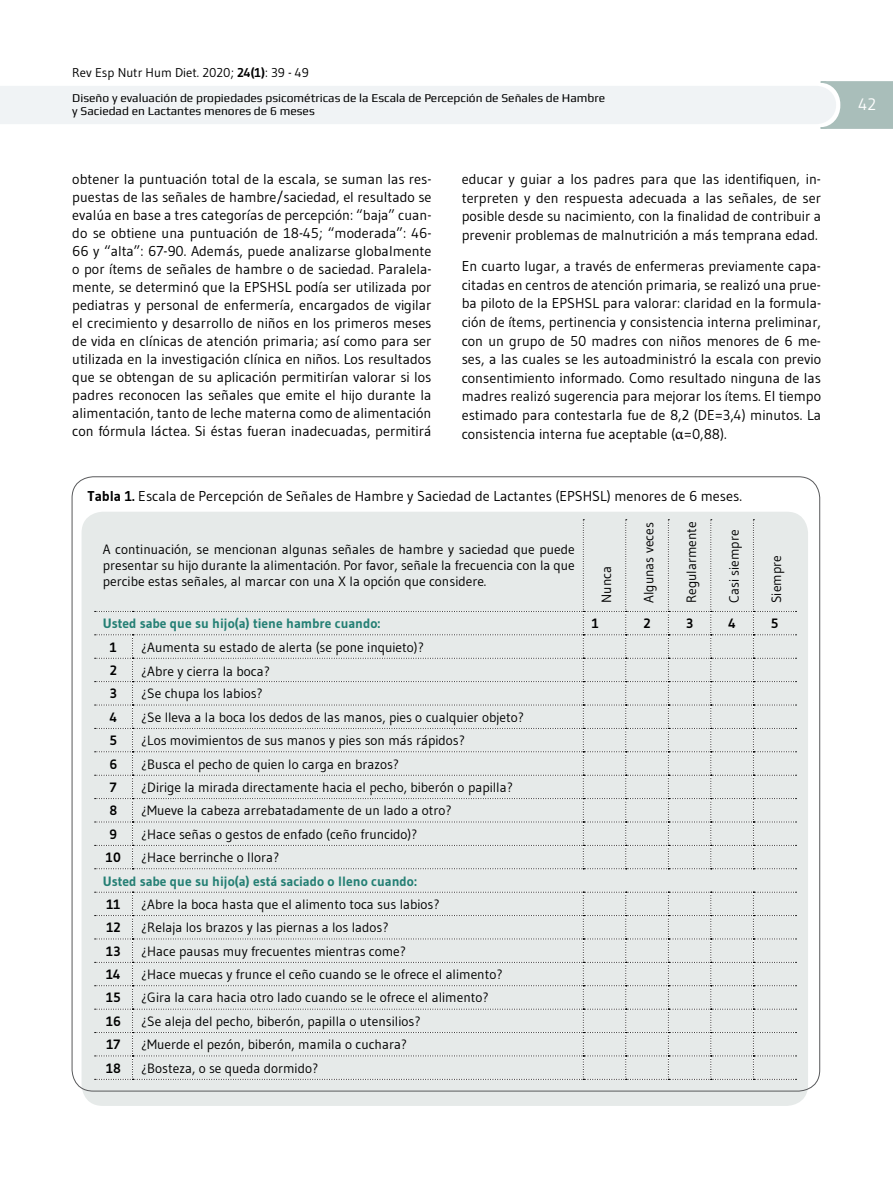
<style>
.page{position:relative;width:893px;height:1191px;background:#fff}
.page>*{position:absolute;margin:0;border:0;box-sizing:border-box;transform-origin:0 0}
.t1{font:16.5px "Gudea";color:#fff}
.t2{font:14.25px/18px "Gudea";color:#000;text-align:justify}
.t3{font:13.5px/16.2px "Gudea";color:#000;text-align:justify}
.t4{font:700 13.5px "Gudea";color:#247f74}
.t5{font:700 13.5px "Gudea";color:#000}
.t6{font:12.75px "Gudea";color:#000}
.t7{font:12px/13.5px "Play";color:#000}
.s1{font-weight:700}
.s2{font-family:"Minion Pro";font-size:16.5px}
</style>
<div class="page">
<svg style="left:0;top:81px;width:893px;height:48px"></svg>
<div style="left:82px;top:512px;width:726px;height:594px;background:#e6eae9;border-radius:21px"></div>
<svg style="left:95px;top:519px;width:701px;height:350px"></svg>
<svg style="left:95px;top:891px;width:701px;height:189px"></svg>
<p class="t6" style="left:72px;top:65px;width:238px">Rev Esp Nutr Hum Diet. 2020; <span class="s1">24(1)</span>: 39 - 49</p>
<p class="t7" style="left:72px;top:91px;width:534px">Diseño y evaluación de propiedades psicométricas de la Escala de Percepción de Señales de Hambre y Saciedad en Lactantes menores de 6 meses</p>
<p class="t2" style="left:72px;top:170px;width:361px">obtener la puntuación total de la escala, se suman las res&shy;puestas de las señales de hambre/saciedad, el resultado se evalúa en base a tres categorías de percepción: “baja” cuan&shy;do se obtiene una puntuación de 18-45; “moderada”: 46- 66 y “alta”: 67-90. Además, puede analizarse globalmente o por ítems de señales de hambre o de saciedad. Paralela&shy;mente, se determinó que la EPSHSL podía ser utilizada por pediatras y personal de enfermería, encargados de vigilar el crecimiento y desarrollo de niños en los primeros meses de vida en clínicas de atención primaria; así como para ser utilizada en la investigación clínica en niños. Los resultados que se obtengan de su aplicación permitirían valorar si los padres reconocen las señales que emite el hijo durante la alimentación, tanto de leche materna como de alimentación con fórmula láctea. Si éstas fueran inadecuadas, permitirá</p>
<p class="t2" style="left:462px;top:169px;width:361px;line-height:18.6px">educar y guiar a los padres para que las identifiquen, in&shy;terpreten y den respuesta adecuada a las señales, de ser posible desde su nacimiento, con la finalidad de contribuir a prevenir problemas de malnutrición a más temprana edad.</p>
<p class="t2" style="left:462px;top:257px;width:361px;line-height:18.6px">En cuarto lugar, a través de enfermeras previamente capa&shy;citadas en centros de atención primaria, se realizó una prue&shy;ba piloto de la EPSHSL para valorar: claridad en la formula&shy;ción de ítems, pertinencia y consistencia interna preliminar, con un grupo de 50 madres con niños menores de 6 me&shy;ses, a las cuales se les autoadministró la escala con previo consentimiento informado. Como resultado ninguna de las madres realizó sugerencia para mejorar los ítems. El tiempo estimado para contestarla fue de 8,2 (DE=3,4) minutos. La consistencia interna fue aceptable (<span class="s2">α</span>=0,88).</p>
<p class="t2" style="left:88px;top:486px;width:656px"><span class="s1">Tabla 1.</span> Escala de Percepción de Señales de Hambre y Saciedad de Lactantes (EPSHSL) menores de 6 meses.</p>
<p class="t3" style="left:103px;top:541px;width:474px">A continuación, se mencionan algunas señales de hambre y saciedad que puede presentar su hijo durante la alimentación. Por favor, señale la frecuencia con la que percibe estas señales, al marcar con una X la opción que considere.</p>
<p class="t3" style="left:641px;top:603px;width:82px;rotate:-90deg">Algunas veces</p>
<p class="t3" style="left:683px;top:603px;width:83px;rotate:-90deg">Regularmente</p>
<p class="t3" style="left:726px;top:603px;width:75px;rotate:-90deg">Casi siempre</p>
<p class="t3" style="left:598px;top:603px;width:38px;rotate:-90deg">Nunca</p>
<p class="t3" style="left:768px;top:603px;width:49px;rotate:-90deg">Siempre</p>
<p class="t4" style="left:103px;top:615px;width:279px">Usted sabe que su hijo(a) tiene hambre cuando:</p>
<p class="t5" style="left:592px;top:615px;width:9px">1</p>
<p class="t5" style="left:643px;top:615px;width:9px">2</p>
<p class="t5" style="left:686px;top:615px;width:9px">3</p>
<p class="t5" style="left:728px;top:615px;width:9px">4</p>
<p class="t5" style="left:771px;top:615px;width:9px">5</p>
<p class="t5" style="left:110px;top:638px;width:9px">1</p>
<p class="t3" style="left:141px;top:638px;width:284px">¿Aumenta su estado de alerta (se pone inquieto)?</p>
<p class="t5" style="left:110px;top:662px;width:9px">2</p>
<p class="t3" style="left:141px;top:663px;width:130px">¿Abre y cierra la boca?</p>
<p class="t5" style="left:110px;top:685px;width:9px">3</p>
<p class="t3" style="left:141px;top:685px;width:123px">¿Se chupa los labios?</p>
<p class="t5" style="left:110px;top:708px;width:9px">4</p>
<p class="t3" style="left:141px;top:708px;width:384px">¿Se lleva a la boca los dedos de las manos, pies o cualquier objeto?</p>
<p class="t5" style="left:110px;top:732px;width:9px">5</p>
<p class="t3" style="left:141px;top:732px;width:325px">¿Los movimientos de sus manos y pies son más rápidos?</p>
<p class="t5" style="left:110px;top:755px;width:9px">6</p>
<p class="t3" style="left:141px;top:755px;width:260px">¿Busca el pecho de quien lo carga en brazos?</p>
<p class="t5" style="left:110px;top:779px;width:8px">7</p>
<p class="t3" style="left:141px;top:779px;width:373px">¿Dirige la mirada directamente hacia el pecho, biberón o papilla?</p>
<p class="t5" style="left:110px;top:802px;width:9px">8</p>
<p class="t3" style="left:141px;top:802px;width:312px">¿Mueve la cabeza arrebatadamente de un lado a otro?</p>
<p class="t5" style="left:110px;top:825px;width:9px">9</p>
<p class="t3" style="left:141px;top:825px;width:278px">¿Hace señas o gestos de enfado (ceño fruncido)?</p>
<p class="t5" style="left:106px;top:849px;width:16px">10</p>
<p class="t3" style="left:141px;top:849px;width:140px">¿Hace berrinche o llora?</p>
<p class="t4" style="left:103px;top:872px;width:316px">Usted sabe que su hijo(a) está saciado o lleno cuando:</p>
<p class="t5" style="left:106px;top:895px;width:16px">11</p>
<p class="t3" style="left:141px;top:896px;width:300px">¿Abre la boca hasta que el alimento toca sus labios?</p>
<p class="t5" style="left:106px;top:919px;width:16px">12</p>
<p class="t3" style="left:141px;top:919px;width:249px">¿Relaja los brazos y las piernas a los lados?</p>
<p class="t5" style="left:106px;top:942px;width:16px">13</p>
<p class="t3" style="left:141px;top:942px;width:267px">¿Hace pausas muy frecuentes mientras come?</p>
<p class="t5" style="left:106px;top:966px;width:16px">14</p>
<p class="t3" style="left:141px;top:966px;width:363px">¿Hace muecas y frunce el ceño cuando se le ofrece el alimento?</p>
<p class="t5" style="left:106px;top:989px;width:16px">15</p>
<p class="t3" style="left:141px;top:989px;width:349px">¿Gira la cara hacia otro lado cuando se le ofrece el alimento?</p>
<p class="t5" style="left:106px;top:1012px;width:16px">16</p>
<p class="t3" style="left:141px;top:1012px;width:281px">¿Se aleja del pecho, biberón, papilla o utensilios?</p>
<p class="t5" style="left:106px;top:1036px;width:15px">17</p>
<p class="t3" style="left:141px;top:1036px;width:268px">¿Muerde el pezón, biberón, mamila o cuchara?</p>
<p class="t5" style="left:106px;top:1059px;width:16px">18</p>
<p class="t3" style="left:141px;top:1059px;width:179px">¿Bosteza, o se queda dormido?</p>
<p class="t1" style="left:858px;top:94px;width:19px">42</p>
</div>
